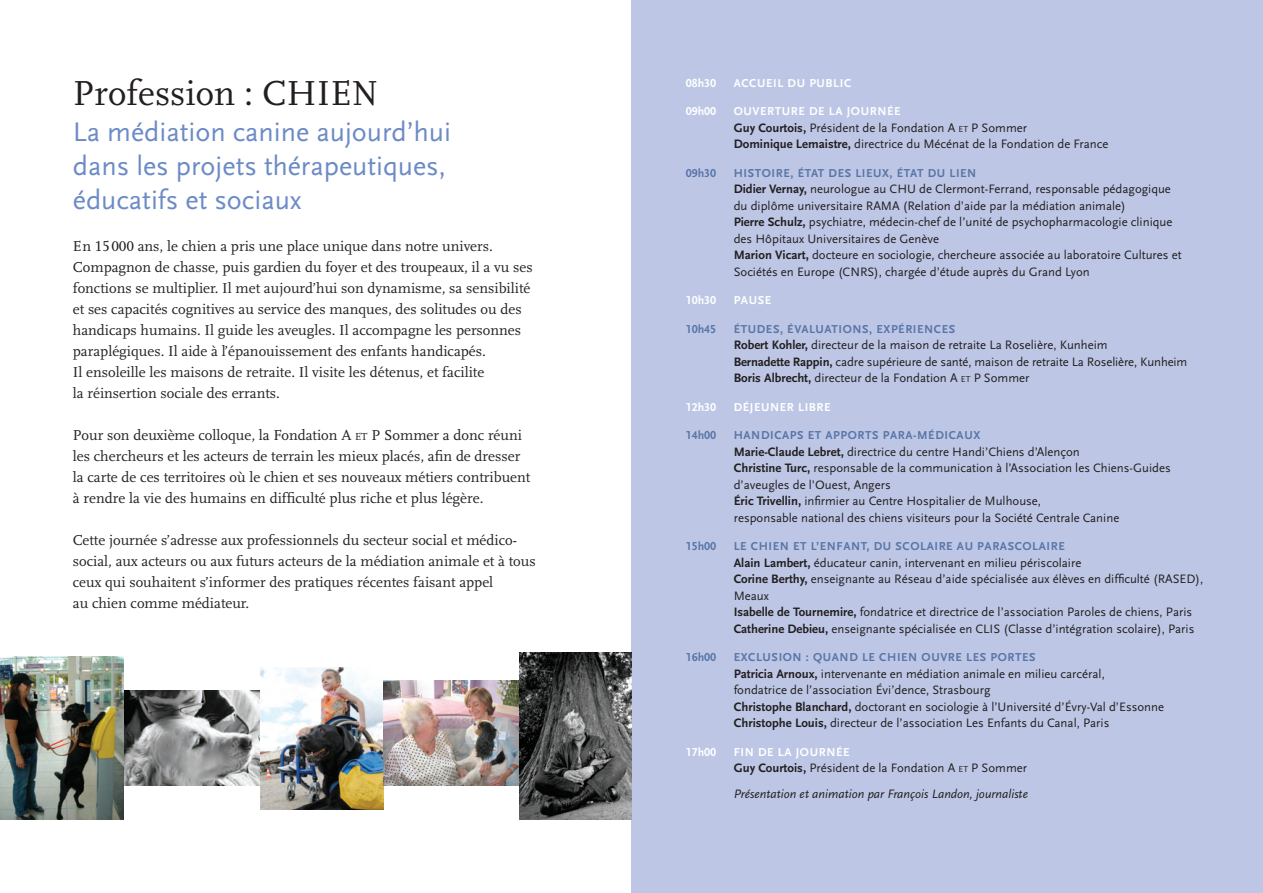
<style>
.page{position:relative;width:1263px;height:893px;background:#fff}
.page>*{position:absolute;margin:0;border:0;box-sizing:border-box;transform-origin:0 0}
.t1{font:36.3px "Scala";color:#231f20}
.t2{font:28.2px/33.8px "Scala Sans";color:#6c8bc6}
.t3{font:15px/21px "Scala LF";color:#231f20}
.t4{font:12.75px/16.5px "Scala Sans LF";color:#231f20}
.t5{font:italic 12.75px/25.5px "Scala Sans LF";color:#231f20}
.t6{font:700 12px "Scala Sans LF";letter-spacing:.05em;color:#5975a7}
.t7{font:700 12px "Scala Sans LF";letter-spacing:.05em;color:#fff}
.s1{font-size:10.5px}
.s2{font-weight:700}
.s3{font-size:8.85px}
.s4{font-weight:700;font-style:normal}
.s5{font-style:normal}
.s6{font-style:normal;font-size:8.85px}
</style>
<div class="page">
<div style="left:631px;top:0;width:632px;height:893px;background:#bdc7e5"></div>
<img style="left:124px;top:691px;width:137px;height:94px">
<img style="left:261px;top:667px;width:123px;height:143px">
<img style="left:0;top:657px;width:124px;height:162px">
<img style="left:384px;top:680px;width:135px;height:106px">
<img style="left:519px;top:652px;width:112px;height:167px">
<h1 class="t1" style="left:73px;top:73px;width:307px">Profession : Chien</h1>
<h2 class="t2" style="left:73px;top:116px;width:380px">La médiation canine aujourd’hui dans les projets thérapeutiques, éducatifs et sociaux</h2>
<p class="t3" style="left:73px;top:236px;width:461px">En 15 000 ans, le chien a pris une place unique dans notre univers.<br>Compagnon de chasse, puis gardien du foyer et des troupeaux, il a vu ses fonctions se multiplier. Il met aujourd’hui son dynamisme, sa sensibilité et ses capacités cognitives au service des manques, des solitudes ou des handicaps humains. Il guide les aveugles. Il accompagne les personnes paraplégiques. Il aide à l’épanouissement des enfants handicapés.<br>Il ensoleille les maisons de retraite. Il visite les détenus, et facilite<br>la réinsertion sociale des errants.</p>
<p class="t3" style="left:73px;top:425px;width:459px">Pour son deuxième colloque, la Fondation A <span class="s1">et</span> P Sommer a donc réuni les chercheurs et les acteurs de terrain les mieux placés, afin de dresser la carte de ces territoires où le chien et ses nouveaux métiers contribuent à rendre la vie des humains en difficulté plus riche et plus légère.</p>
<p class="t3" style="left:73px;top:530px;width:464px">Cette journée s’adresse aux professionnels du secteur social et médico&shy;social, aux acteurs ou aux futurs acteurs de la médiation animale et à tous ceux qui souhaitent s’informer des pratiques récentes faisant appel<br>au chien comme médiateur.</p>
<p class="t7" style="left:686px;top:76px;width:32px">08h30</p>
<p class="t7" style="left:734px;top:76px;width:119px">accueil du public</p>
<p class="t7" style="left:686px;top:105px;width:32px">09h00</p>
<p class="t7" style="left:734px;top:105px;width:168px">ouverture de la journée</p>
<p class="t4" style="left:734px;top:119px;width:376px"><span class="s2">Guy Courtois,</span> Président de la Fondation A <span class="s3">ET</span> P Sommer<br><span class="s2">Dominique Lemaistre,</span> directrice du Mécénat de la Fondation de France</p>
<p class="t6" style="left:686px;top:166px;width:32px">09h30</p>
<p class="t6" style="left:734px;top:166px;width:244px">Histoire, état des lieux, état du lien</p>
<p class="t4" style="left:734px;top:181px;width:449px"><span class="s2">Didier Vernay,</span> neurologue au CHU de Clermont-Ferrand, responsable pédagogique du diplôme universitaire RAMA (Relation d’aide par la médiation animale)<br><span class="s2">Pierre Schulz,</span> psychiatre, médecin-chef de l’unité de psychopharmacologie clinique des Hôpitaux Universitaires de Genève<br><span class="s2">Marion Vicart,</span> docteure en sociologie, chercheure associée au laboratoire Cultures et Sociétés en Europe (CNRS), chargée d’étude auprès du Grand Lyon</p>
<p class="t7" style="left:686px;top:294px;width:32px">10h30</p>
<p class="t7" style="left:734px;top:294px;width:39px">Pause</p>
<p class="t6" style="left:686px;top:322px;width:32px">10h45</p>
<p class="t6" style="left:734px;top:322px;width:223px">Études, évaluations, expériences</p>
<p class="t4" style="left:734px;top:337px;width:455px"><span class="s2">Robert Kohler,</span> directeur de la maison de retraite La Roselière, Kunheim<br><span class="s2">Bernadette Rappin,</span> cadre supérieure de santé, maison de retraite La Roselière, Kunheim<br><span class="s2">Boris Albrecht,</span> directeur de la Fondation A <span class="s3">ET</span> P Sommer</p>
<p class="t7" style="left:686px;top:400px;width:32px">12h30</p>
<p class="t7" style="left:734px;top:400px;width:98px">Déjeuner libre</p>
<p class="t6" style="left:686px;top:429px;width:32px">14h00</p>
<p class="t6" style="left:734px;top:429px;width:248px">Handicaps et apports para-m édicaux</p>
<p class="t4" style="left:734px;top:443px;width:438px"><span class="s2">Marie-Claude Lebret,</span> directrice du centre Handi’Chiens d’Alençon<br><span class="s2">Christine Turc,</span> responsable de la communication à l’Association les Chiens-Guides d’aveugles de l’Ouest, Angers<br><span class="s2">Éric Trivellin,</span> infirmier au Centre Hospitalier de Mulhouse,<br>responsable national des chiens visiteurs pour la Société Centrale Canine</p>
<p class="t6" style="left:686px;top:540px;width:32px">15h00</p>
<p class="t6" style="left:734px;top:540px;width:333px">Le ch ien et l’enfant, du scolaire au parascolaire</p>
<p class="t4" style="left:734px;top:554px;width:471px"><span class="s2">Alain Lambert,</span> éducateur canin, intervenant en milieu périscolaire<br><span class="s2">Corine Berthy,</span> enseignante au Réseau d’aide spécialisée aux élèves en difficulté (RASED), Meaux<br><span class="s2">Isabelle de Tournemire,</span> fondatrice et directrice de l’association Paroles de chiens, Paris <span class="s2">Catherine Debieu,</span> enseignante spécialisée en CLIS (Classe d’intégration scolaire), Paris</p>
<p class="t6" style="left:686px;top:651px;width:32px">16h00</p>
<p class="t6" style="left:734px;top:651px;width:303px">Exclusion : quand le ch ien ouvre les portes</p>
<p class="t4" style="left:734px;top:665px;width:432px"><span class="s2">Patricia Arnoux,</span> intervenante en médiation animale en milieu carcéral,<br>fondatrice de l’association Évi’dence, Strasbourg<br><span class="s2">Christophe Blanchard,</span> doctorant en sociologie à l’Université d’Évry-Val d’Essonne <span class="s2">Christophe Louis,</span> directeur de l’association Les Enfants du Canal, Paris</p>
<p class="t7" style="left:686px;top:745px;width:32px">17h00</p>
<p class="t7" style="left:734px;top:745px;width:117px">Fin de la journée</p>
<p class="t5" style="left:734px;top:755px;width:296px"><span class="s4">Guy Courtois,</span> <span class="s5">Président de la Fondation A</span> <span class="s6">ET</span> <span class="s5">P Sommer<br></span>Présentation et animation par François Landon, journaliste</p>
</div>
